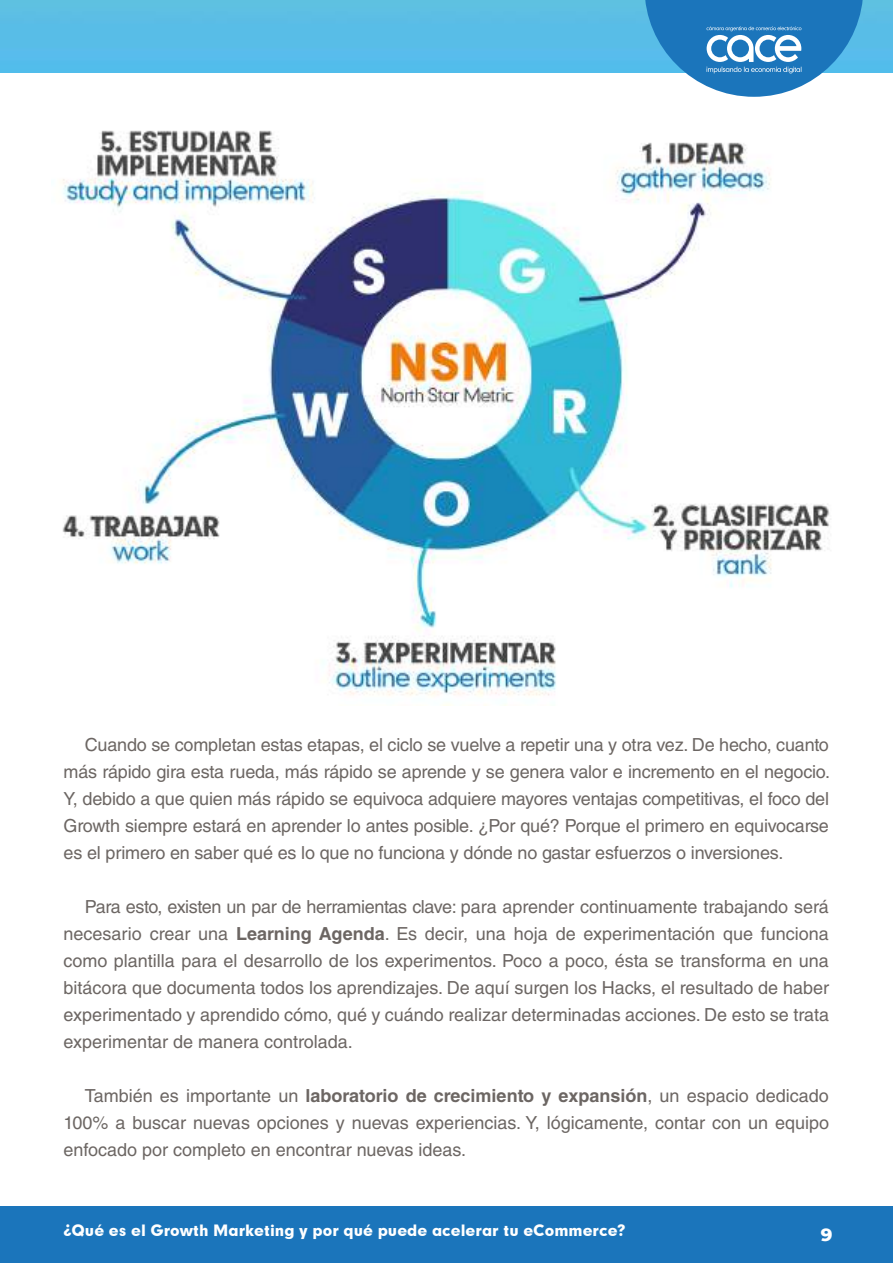
<style>
.page{position:relative;width:893px;height:1263px;background:#fff}
.page>*{position:absolute;margin:0;border:0;box-sizing:border-box;transform-origin:0 0}
.t1{font:18px/27px "Helvetica LT Std";color:#6c6663;text-align:justify}
.t2{font:800 18px "Montserrat";color:#fff}
.t3{font:15px "Geometric 706 BT Black B";color:#fff}
.s1{font-weight:700}
</style>
<div class="page">
<div style="left:0;top:0;width:893px;height:72px;background:#58bde7"></div>
<div style="left:0;top:1206px;width:893px;height:57px;background:#1b75bb"></div>
<svg style="left:644px;top:0;width:219px;height:97px"></svg>
<img style="left:62px;top:130px;width:768px;height:576px">
<p class="t1" style="left:64px;top:731px;width:768px;text-indent:21px">Cuando se completan estas etapas, el ciclo se vuelve a repetir una y otra vez. De hecho, cuanto más rápido gira esta rueda, más rápido se aprende y se genera valor e incremento en el negocio.<br>Y, debido a que quien más rápido se equivoca adquiere mayores ventajas competitivas, el foco del Growth siempre estará en aprender lo antes posible. ¿Por qué? Porque el primero en equivocarse es el primero en saber qué es lo que no funciona y dónde no gastar esfuerzos o inversiones.</p>
<p class="t1" style="left:64px;top:893px;width:767px;text-indent:21px">Para esto, existen un par de herramientas clave: para aprender continuamente trabajando será necesario crear una <span class="s1">Learning Agenda</span>. Es decir, una hoja de experimentación que funciona como plantilla para el desarrollo de los experimentos. Poco a poco, ésta se transforma en una bitácora que documenta todos los aprendizajes. De aquí surgen los Hacks, el resultado de haber experimentado y aprendido cómo, qué y cuándo realizar determinadas acciones. De esto se trata experimentar de manera controlada.</p>
<p class="t1" style="left:64px;top:1082px;width:767px;text-indent:21px">También es importante un <span class="s1">laboratorio de crecimiento y expansión</span>, un espacio dedicado 100% a buscar nuevas opciones y nuevas experiencias. Y, lógicamente, contar con un equipo enfocado por completo en encontrar nuevas ideas.</p>
<p class="t3" style="left:64px;top:1219px;width:564px">¿Qué es el Growth Marketing y por qué puede acelerar tu eCommerce?</p>
<p class="t2" style="left:821px;top:1221px;width:13px">9</p>
</div>
